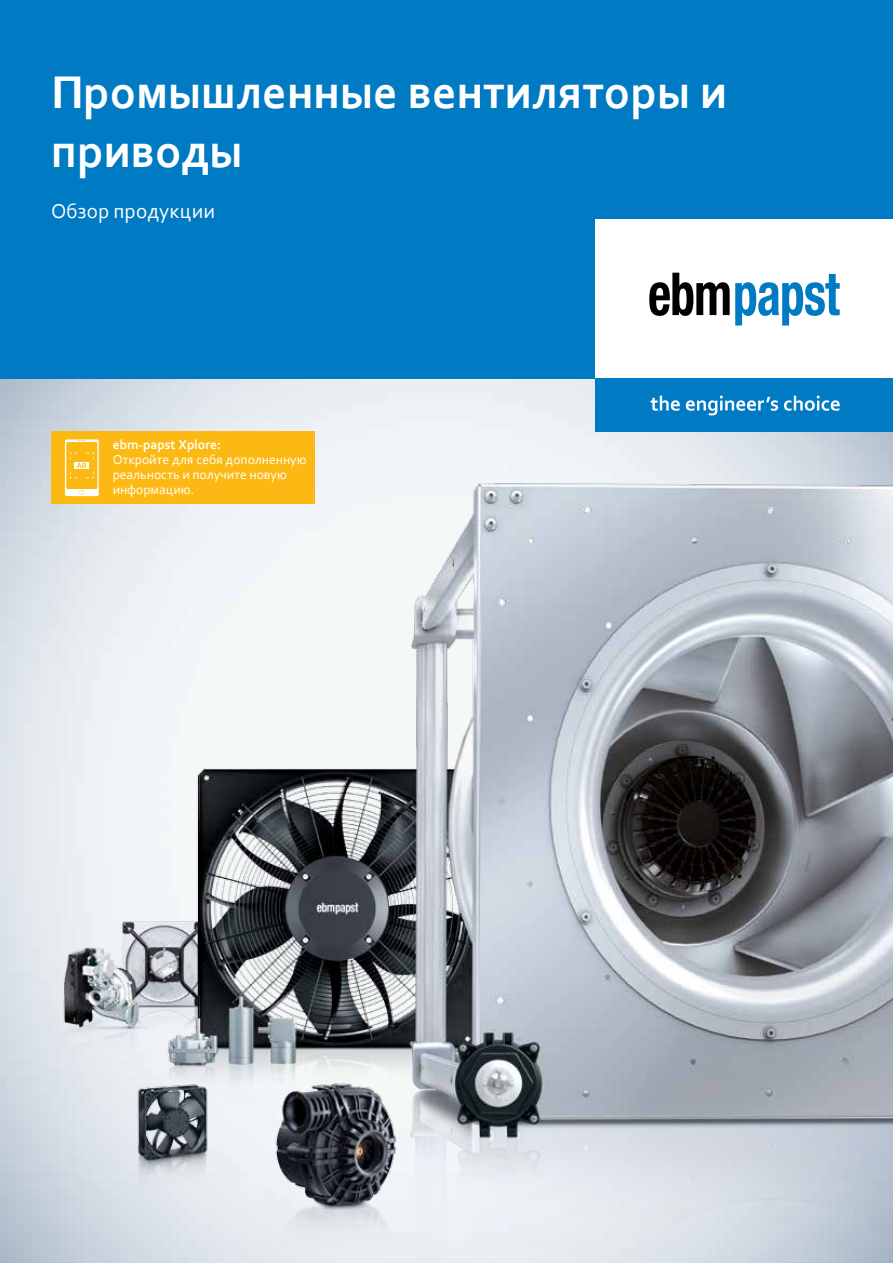
<style>
.page{position:relative;width:893px;height:1263px;background:#fff}
.page>*{position:absolute;margin:0;border:0;box-sizing:border-box;transform-origin:0 0}
.t1{font:700 48px/59.4px "Corbel";letter-spacing:.005em;color:#fff}
.t2{font:21px "Corbel";letter-spacing:.01em;color:#fff}
.t3{font:13.5px/15px "Corbel";color:#fff}
.t4{font:700 13.5px "Corbel";color:#fff}
.t5{font:700 7.8px "Corbel";color:#fdb913}
</style>
<div class="page">
<img style="left:0;top:378px;width:893px;height:885px">
<div style="left:0;top:0;width:893px;height:378px;background:#007ac2"></div>
<div style="left:595px;top:219px;width:298px;height:159px;background:#fff"></div>
<svg style="left:649px;top:273px;width:191px;height:52px"></svg>
<div style="left:595px;top:378px;width:298px;height:54px;background:#007ac2"></div>
<svg style="left:650px;top:396px;width:30px;height:15px"></svg>
<svg style="left:686px;top:396px;width:92px;height:19px"></svg>
<svg style="left:784px;top:396px;width:56px;height:15px"></svg>
<div style="left:51px;top:432px;width:264px;height:72px;background:#fdb913"></div>
<svg style="left:65px;top:439px;width:34px;height:57px"></svg>
<h1 class="t1" style="left:51px;top:61px;width:678px">Промышленные вентиляторы и приводы</h1>
<h2 class="t2" style="left:51px;top:198px;width:166px">Обзор продукции</h2>
<p class="t5" style="left:77px;top:461px;width:12px">AR</p>
<p class="t4" style="left:113px;top:436px;width:110px">ebm-papst Xplore:</p>
<p class="t3" style="left:113px;top:452px;width:195px">Откройте для себя дополненную реальность и получите новую информацию.</p>
</div>
